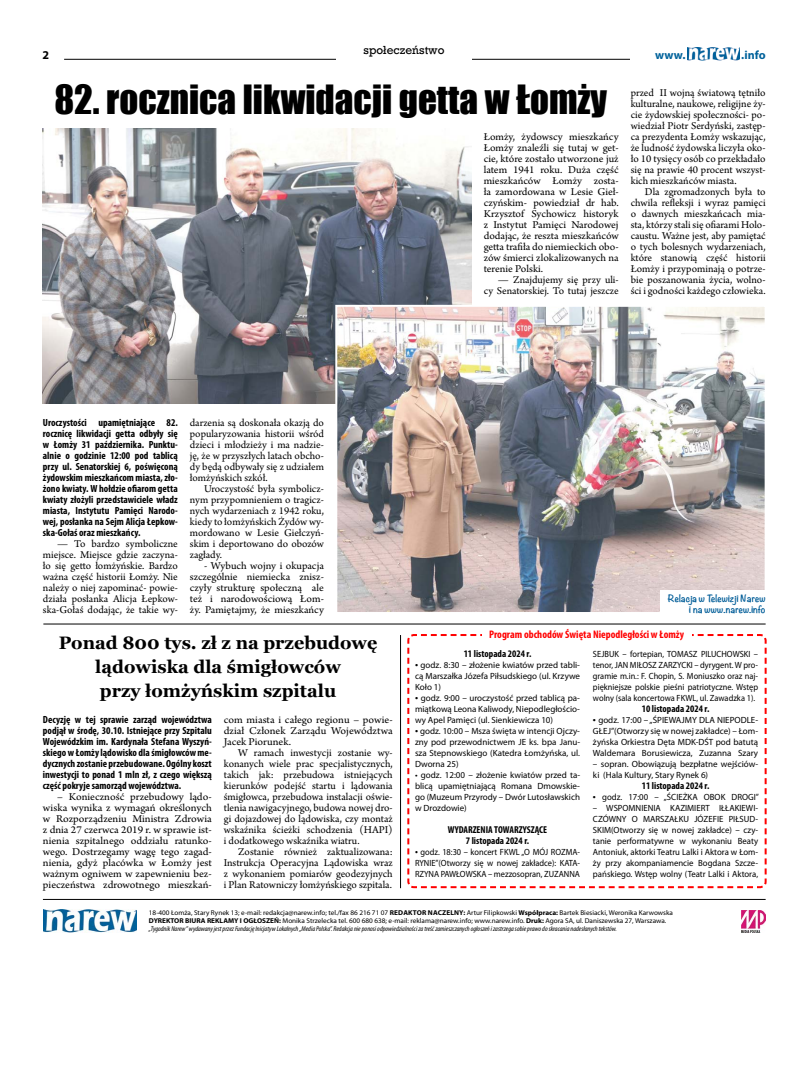
<style>
.page{position:relative;width:794px;height:1092px;background:#fff}
.page>*{position:absolute;margin:0;border:0;box-sizing:border-box;transform-origin:0 0}
.t1{font:37px "Impact";color:#000}
.t2{font:700 18px/24px "Georgia";color:#000;text-align:center}
.t3{font:700 12px "Myriad Pro";color:#00629b}
.t4{font:700 12px "Myriad Pro";color:#000}
.t5{font:11px/11px "Arno Pro";color:#000;text-align:justify}
.t6{font:11px/11px "Arno Pro";color:#000;text-align:justify;scale:1.05 1}
.t7{font:700 condensed 11px "Myriad Pro";color:#f00}
.t8{font:11px "Rockwell";color:#000}
.t9{font:700 condensed 10.4px/11px "Myriad Pro";color:#000;text-align:justify}
.t10{font:700 condensed 10px/11px "Myriad Pro";color:#000;text-align:center}
.t11{font:9px/11px "Myriad Pro";color:#000;text-align:justify}
.t12{font:9px/11px "Myriad Pro";color:#000;text-align:justify;scale:.93 1}
.t13{font:700 9px/11px "Noteworthy";color:#005d98;text-align:right}
.t14{font:7px/8px "Myriad Pro";color:#000}
.s1{font-size:11px}
.s2{font-weight:700}
.s3{font-style:italic;font-stretch:condensed}
</style>
<div class="page">
<hr style="left:64px;top:59px;width:701px;height:1px;background:#000">
<div style="left:630px;top:51px;width:135px;height:18px;background:#fff"></div>
<img style="left:687px;top:47px;width:52px;height:13px">
<div style="left:336px;top:45px;width:136px;height:18px;background:#fff"></div>
<svg style="left:741px;top:910px;width:25px;height:23px"></svg>
<img style="left:742px;top:910px;width:23px;height:21px">
<img style="left:44px;top:909px;width:92px;height:23px">
<hr style="left:43px;top:899px;width:722px;height:1px;background:#000">
<hr style="left:43px;top:623px;width:722px;height:1px;background:#000">
<img style="left:43px;top:129px;width:429px;height:275px">
<img style="left:338px;top:308px;width:425px;height:303px">
<div style="left:335px;top:305px;width:431px;height:309px;border:2px solid #fff"></div>
<div style="left:660px;top:590px;width:105px;height:28px;background:#fff"></div>
<hr style="left:400px;top:635px;width:1px;height:253px;background:#000">
<svg style="left:407px;top:634px;width:360px;height:255px"></svg>
<div style="left:482px;top:630px;width:209px;height:12px;background:#fff"></div>
<p class="t8" style="left:363px;top:43px;width:83px">społeczeństwo</p>
<p class="t4" style="left:43px;top:48px;width:8px">2</p>
<p class="t3" style="left:655px;top:47px;width:32px">www.</p>
<p class="t3" style="left:741px;top:47px;width:26px">.info</p>
<h1 class="t1" style="left:54px;top:71px;width:554px">82. rocznica likwidacji getta w Łomży</h1>
<p class="t5" style="left:484px;top:131px;width:136px">Łomży, żydowscy mieszkańcy Łomży znaleźli się tutaj w get&shy;cie, które zostało utworzone już latem 1941 roku. Duża część mieszkańców Łomży zosta&shy;ła zamordowana w Lesie Gieł&shy;czyńskim- powiedział dr hab.<br>Krzysztof Sychowicz historyk z Instytut Pamięci Narodowej dodając, że reszta mieszkańców getta trafiła do niemieckich obo&shy;zów śmierci zlokalizowanych na terenie Polski.</p>
<p class="t5" style="left:484px;top:274px;width:136px;text-align:right">— Znajdujemy się przy uli-<br>cy Senatorskiej. To tutaj jeszcze</p>
<p class="t5" style="left:630px;top:87px;width:136px">przed II wojną światową tętniło kulturalne, naukowe, religijne ży&shy;cie żydowskiej społeczności- po&shy;wiedział Piotr Serdyński, zastęp&shy;ca prezydenta Łomży wskazując, że ludność żydowska liczyła oko&shy;ło 10 tysięcy osób co przekładało się na prawie 40 procent wszyst&shy;kich mieszkańców miasta.</p>
<p class="t5" style="left:630px;top:186px;width:136px;text-indent:14px">Dla zgromadzonych była to chwila refleksji i wyraz pamięci o dawnych mieszkańcach mia&shy;sta, którzy stali się ofiarami Holo&shy;caustu. Ważne jest, aby pamiętać o tych bolesnych wydarzeniach, które stanowią część historii Łomży i przypominają o potrze&shy;bie poszanowania życia, wolno&shy;ści i godności każdego człowieka.</p>
<p class="t9" style="left:43px;top:416px;width:136px">Uroczystości upamiętniające 82. rocznicę likwidacji getta odbyły się w Łomży 31 października. Punktu&shy;alnie o godzinie 12:00 pod tablicą przy ul. Senatorskiej 6, poświęconą żydowskim mieszkańcom miasta, zło&shy;żono kwiaty. W hołdzie ofiarom getta kwiaty złożyli przedstawiciele władz miasta, Instytutu Pamięci Narodo&shy;wej, posłanka na Sejm Alicja Łepkow&shy;ska-Gołaś oraz mieszkańcy.</p>
<p class="t5" style="left:43px;top:538px;width:136px;text-indent:14px">— To bardzo symboliczne miejsce. Miejsce gdzie zaczyna&shy;ło się getto łomżyńskie. Bardzo ważna część historii Łomży. Nie należy o niej zapominać- powie&shy;działa posłanka Alicja Łepkow&shy;ska-Gołaś dodając, że takie wy-</p>
<p class="t5" style="left:190px;top:417px;width:136px">darzenia są doskonała okazją do popularyzowania historii wśród dzieci i młodzieży i ma nadzie&shy;ję, że w przyszłych latach obcho&shy;dy będą odbywały się z udziałem łomżyńskich szkół.</p>
<p class="t5" style="left:190px;top:483px;width:136px;text-indent:14px">Uroczystość była symbolicz&shy;nym przypomnieniem o tragicz&shy;nych wydarzeniach z 1942 roku, kiedy to łomżyńskich Żydów wy&shy;mordowano w Lesie Giełczyń&shy;skim i deportowano do obozów zagłady.</p>
<p class="t5" style="left:190px;top:560px;width:136px;text-indent:14px">- Wybuch wojny i okupacja szczególnie niemiecka znisz&shy;czyły strukturę społeczną ale też i narodowościową Łom&shy;ży. Pamiętajmy, że mieszkańcy</p>
<p class="t13" style="left:667px;top:592px;width:99px">Relacja w Telewizji Narew i na www.narew.info</p>
<h2 class="t2" style="left:59px;top:629px;width:320px">Ponad 800 tys. zł z na przebudowę lądowiska dla śmigłowców<br>przy łomżyńskim szpitalu</h2>
<p class="t9" style="left:43px;top:713px;width:170px">Decyzję w tej sprawie zarząd województwa podjął w środę, 30.10. Istniejące przy Szpitalu Wojewódzkim im. Kardynała Stefana Wyszyń&shy;skiego w Łomży lądowisko dla śmigłowców me&shy;dycznych zostanie przebudowane. Ogólny koszt inwestycji to ponad 1 mln zł, z czego większą część pokryje samorząd województwa.</p>
<p class="t6" style="left:43px;top:791px;width:162px;text-indent:14px">– Konieczność przebudowy lądo&shy;wiska wynika z wymagań określonych w Rozporządzeniu Ministra Zdrowia z dnia 27 czerwca 2019 r. w sprawie ist&shy;nienia szpitalnego oddziału ratunko&shy;wego. Dostrzegamy wagę tego zagad&shy;nienia, gdyż placówka w Łomży jest ważnym ogniwem w zapewnieniu bez&shy;pieczeństwa zdrowotnego mieszkań-</p>
<p class="t6" style="left:224px;top:714px;width:162px">com miasta i całego regionu – powie&shy;dział Członek Zarządu Województwa Jacek Piorunek.</p>
<p class="t5" style="left:224px;top:747px;width:170px;text-indent:14px">W ramach inwestycji zostanie wy&shy;konanych wiele prac specjalistycznych, takich jak: przebudowa istniejących kierunków podejść startu i lądowania śmigłowca, przebudowa instalacji oświe&shy;tlenia nawigacyjnego, budowa nowej dro&shy;gi dojazdowej do lądowiska, czy montaż wskaźnika ścieżki schodzenia (HAPI) i dodatkowego wskaźnika wiatru.</p>
<p class="t5" style="left:224px;top:846px;width:170px;text-indent:14px">Zostanie również zaktualizowana:<br>Instrukcja Operacyjna Lądowiska wraz z wykonaniem pomiarów geodezyjnych i Plan Ratowniczy łomżyńskiego szpitala.</p>
<p class="t7" style="left:489px;top:627px;width:197px">Program obchodów Święta Niepodległości w Łomży</p>
<p class="t10" style="left:464px;top:648px;width:69px">11 listopada 2024 r.</p>
<p class="t11" style="left:415px;top:659px;width:167px"><span class="s1">•</span> godz. 8:30 – złożenie kwiatów przed tabli&shy;cą Marszałka Józefa Piłsudskiego (ul. Krzywe Koło 1)</p>
<p class="t11" style="left:415px;top:692px;width:167px"><span class="s1">•</span> godz. 9:00 – uroczystość przed tablicą pa&shy;miątkową Leona Kaliwody, Niepodległościo&shy;wy Apel Pamięci (ul. Sienkiewicza 10)</p>
<p class="t11" style="left:415px;top:725px;width:167px"><span class="s1">•</span> godz. 10:00 – Msza święta w intencji Ojczy&shy;zny pod przewodnictwem JE ks. bpa Janu&shy;sza Stepnowskiego (Katedra Łomżyńska, ul.<br>Dworna 25)</p>
<p class="t11" style="left:415px;top:769px;width:167px">• godz. 12:00 – złożenie kwiatów przed ta&shy;blicą upamiętniającą Romana Dmowskie&shy;go (Muzeum Przyrody – Dwór Lutosławskich w Drozdowie)</p>
<p class="t10" style="left:448px;top:824px;width:101px">WYDARZENIA TOWARZYSZĄCE<br>7 listopada 2024 r.</p>
<p class="t12" style="left:415px;top:846px;width:179px"><span class="s1">•</span> godz. 18:30 – koncert FKWL „O MÓJ ROZMA-RYNIE”(Otworzy się w nowej zakładce): KATA-RZYNA PAWŁOWSKA – mezzosopran, ZUZANNA</p>
<p class="t12" style="left:593px;top:648px;width:179px">SEJBUK – fortepian, TOMASZ PILUCHOWSKI – tenor, JAN MIŁOSZ ZARZYCKI – dyrygent. W pro&shy;gramie m.in.: F. Chopin, S. Moniuszko oraz naj&shy;piękniejsze polskie pieśni patriotyczne. Wstęp wolny (sala koncertowa FKWL, ul. Zawadzka 1).</p>
<p class="t10" style="left:642px;top:703px;width:69px">10 listopada 2024 r.</p>
<p class="t11" style="left:593px;top:714px;width:167px"><span class="s1">•</span> godz. 17:00 – „ŚPIEWAJMY DLA NIEPODLE-GŁEJ”(Otworzy się w nowej zakładce) – Łom&shy;żyńska Orkiestra Dęta MDK-DŚT pod batutą Waldemara Borusiewicza, Zuzanna Szary</p>
<p class="t11" style="left:593px;top:758px;width:167px">– sopran. Obowiązują bezpłatne wejściów&shy;ki (Hala Kultury, Stary Rynek 6)</p>
<p class="t10" style="left:642px;top:780px;width:69px">11 listopada 2024 r.</p>
<p class="t11" style="left:593px;top:791px;width:167px"><span class="s1">•</span> godz. 17:00 – „ŚCIEŻKA OBOK DROGI”</p>
<p class="t11" style="left:593px;top:802px;width:167px">– WSPOMNIENIA KAZIMIERT IŁŁAKIEWI-CZÓWNY O MARSZAŁKU JÓZEFIE PIŁSUD-SKIM(Otworzy się w nowej zakładce) – czy&shy;tanie performatywne w wykonaniu Beaty Antoniuk, aktorki Teatru Lalki i Aktora w Łom&shy;ży przy akompaniamencie Bogdana Szcze&shy;pańskiego. Wstęp wolny (Teatr Lalki i Aktora,</p>
<p class="t14" style="left:149px;top:908px;width:525px">18-400 Łomża, Stary Rynek 13; e-mail: redakcja@narew.info; tel./fax 86 216 71 07 <span class="s2">REDAKTOR NACZELNY:</span> Artur Filipkowski <span class="s2">Współpraca:</span> Bartek Biesiacki, Weronika Karwowska<br><span class="s2">DYREKTOR BIURA REKLAMY I OGŁOSZEŃ:</span> Monika Strzelecka tel. 600 680 638; e-mail: reklama@narew.info; www.narew.info. <span class="s2">Druk:</span> Agora SA, ul. Daniszewska 27, Warszawa. <span class="s3">„Tygodnik Narew” wydawany jest przez Fundację Inicjatyw Lokalnych „Media Polska”. Redakcja nie ponosi odpowiedzialności za treść zamieszczanych ogłoszeń i zastrzega sobie prawo do skracania nadesłanych tekstów.</span></p>
</div>
